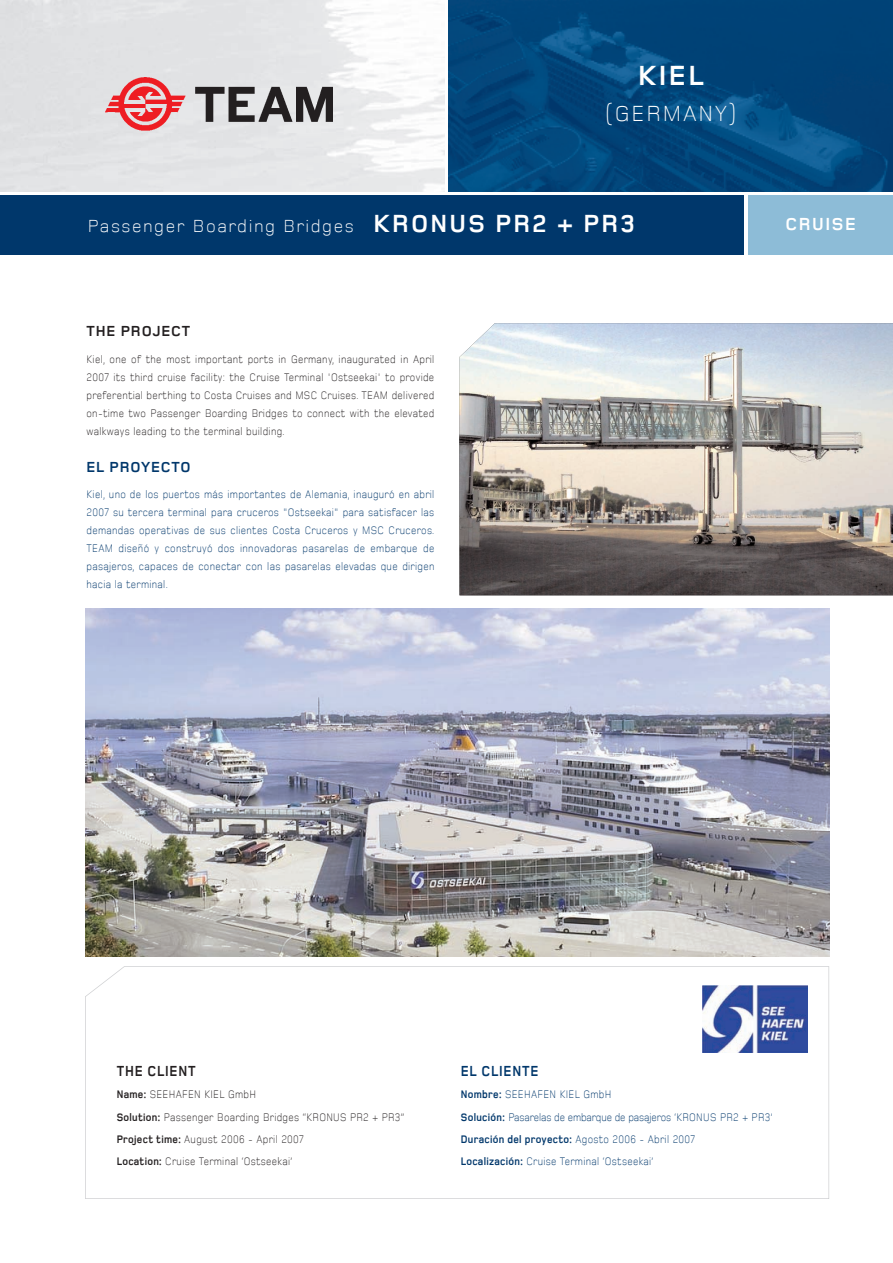
<style>
.page{position:relative;width:893px;height:1263px;background:#fff}
.page>*{position:absolute;margin:0;border:0;box-sizing:border-box;transform-origin:0 0}
.t1{font:700 28.5px "Foundry Monoline";color:#fff}
.t2{font:300 22.5px "Foundry Monoline";letter-spacing:.085em;color:#fff}
.t3{font:300 18px "Foundry Monoline";letter-spacing:.085em;color:#fff}
.t4{font:700 18px "Foundry Monoline";letter-spacing:.085em;color:#fff}
.t5{font:700 15px "Foundry Monoline";letter-spacing:.055em;color:#231f20}
.t6{font:700 15px "Foundry Monoline";letter-spacing:.055em;color:#00376b}
.t7{font:700 15px "Foundry Monoline";letter-spacing:.055em;color:#231f20;scale:.9 1}
.t8{font:700 15px "Foundry Monoline";letter-spacing:.055em;color:#00376b;scale:.9 1}
.t9{font:300 11.25px/18px "Foundry Monoline";letter-spacing:.03em;color:#00376b;text-align:justify;scale:.9 1}
.t10{font:300 11.25px/18px "Foundry Monoline";letter-spacing:.03em;color:#231f20;text-align:justify;scale:.9 1}
.s1{font-weight:700;font-size:25.5px}
.s2{font-weight:700}
</style>
<div class="page">
<img style="left:0;top:0;width:444px;height:191px">
<img style="left:459px;top:323px;width:434px;height:272px">
<div style="left:0;top:196px;width:744px;height:59px;background:#00376b"></div>
<img style="left:449px;top:0;width:444px;height:191px">
<img style="left:106px;top:78px;width:227px;height:53px">
<svg style="left:85px;top:966px;width:744px;height:233px"></svg>
<div style="left:748px;top:196px;width:145px;height:59px;background:#8dbcd7"></div>
<img style="left:703px;top:985px;width:105px;height:67px">
<img style="left:85px;top:608px;width:745px;height:349px">
<h1 class="t1" style="left:638px;top:61px;width:67px">KIEL</h1>
<h2 class="t2" style="left:606px;top:102px;width:131px">(Germany)</h2>
<h3 class="t3" style="left:88px;top:216px;width:549px">Passenger Boarding Bridges <span class="s1">KROnUS PR2 + PR3</span></h3>
<h3 class="t5" style="left:87px;top:323px;width:105px">THE PROJECT</h3>
<p class="t10" style="left:87px;top:350px;width:388px">Kiel, one of the most important ports in Germany, inaugurated in april 2007 its third cruise facility: the Cruise Terminal 'Ostseekai' to provide preferential berthing to Costa Cruises and mSC Cruises. Team delivered on-time two Passenger Boarding Bridges to connect with the elevated walkways leading to the terminal building.</p>
<h3 class="t6" style="left:87px;top:459px;width:105px">EL PROYECTO</h3>
<p class="t9" style="left:87px;top:485px;width:388px">Kiel, uno de los puertos más importantes de alemania, inauguró en abril 2007 su tercera terminal para cruceros "Ostseekai" para satisfacer las demandas operativas de sus clientes Costa Cruceros y mSC Cruceros.<br>Team diseñó y construyó dos innovadoras pasarelas de embarque de pasajeros, capaces de conectar con las pasarelas elevadas que dirigen hacia la terminal.</p>
<h3 class="t4" style="left:785px;top:214px;width:72px">CRUISE</h3>
<h3 class="t7" style="left:117px;top:1063px;width:89px">THE CLIEnT</h3>
<p class="t10" style="left:117px;top:1083px;width:321px;line-height:22.2px;text-align:left"><span class="s2">name:</span> SeeHaFen KIeL GmbH<br><span class="s2">Solution:</span> Passenger Boarding Bridges “KrOnUS Pr2 + Pr3” <span class="s2">Project time:</span> august 2006 - april 2007<br><span class="s2">Location:</span> Cruise Terminal ‘Ostseekai’</p>
<h3 class="t8" style="left:461px;top:1063px;width:88px">EL CLIEnTE</h3>
<p class="t9" style="left:461px;top:1083px;width:348px;line-height:22.2px;text-align:left"><span class="s2">nombre:</span> SeeHaFen KIeL GmbH<br><span class="s2">Solución:</span> Pasarelas de embarque de pasajeros ‘KrOnUS Pr2 + Pr3’ <span class="s2">Duración del proyecto:</span> agosto 2006 - abril 2007<br><span class="s2">Localización:</span> Cruise Terminal ‘Ostseekai’</p>
</div>
